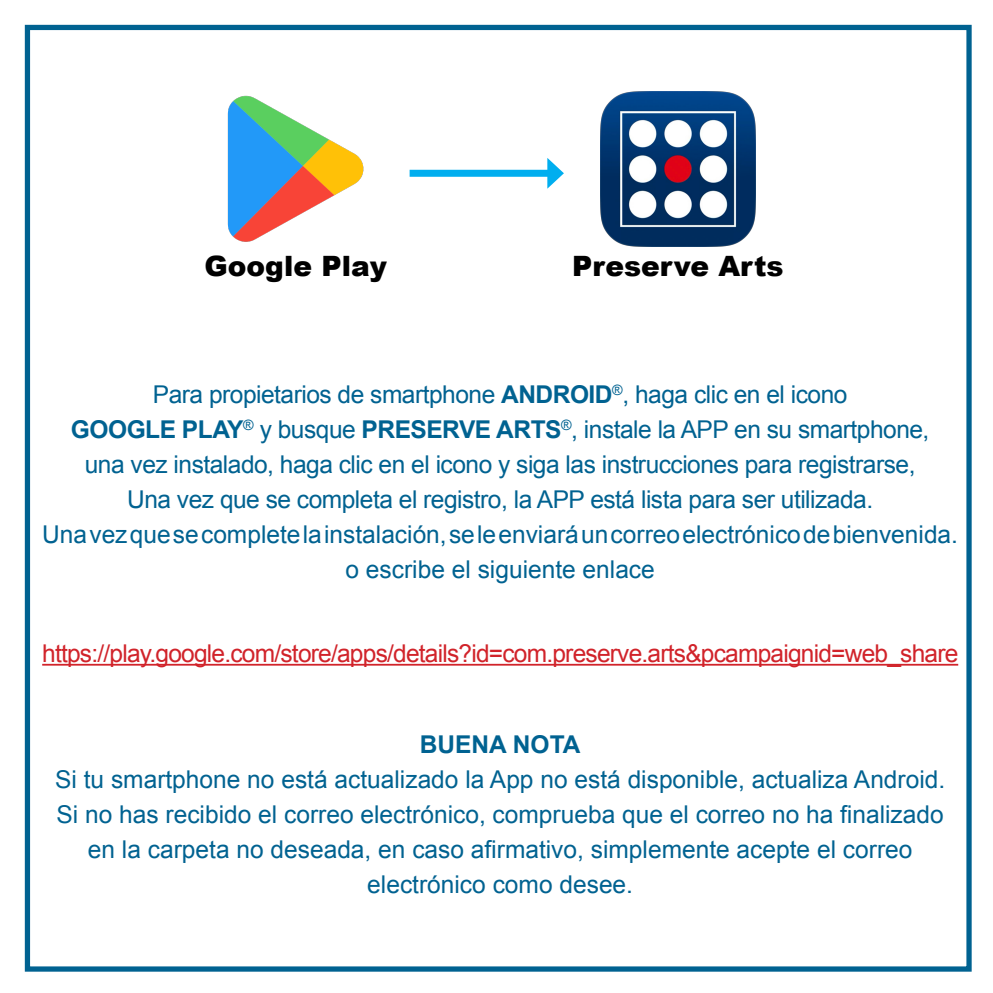
<style>
.page{position:relative;width:993px;height:993px;background:#fff}
.page>*{position:absolute;margin:0;border:0;box-sizing:border-box;transform-origin:0 0}
.t1{font:900 28px "Arial";color:#000}
.t2{font:24.5px/35px "Arial";color:#006291;text-align:center}
.t3{font:24.5px "Arial";letter-spacing:-.02em;color:#006291}
.t4{font:24.5px "Arial";letter-spacing:-.03em;color:#d1232a}
.t5{font:700 24.5px "Arial";color:#006291}
.s1{font-weight:700}
</style>
<div class="page">
<hr style="left:42px;top:663px;width:915px;height:2px;background:#d1232a">
<img style="left:600px;top:92px;width:154px;height:154px">
<img style="left:227px;top:95px;width:137px;height:147px">
<div style="left:409px;top:170px;width:144px;height:7px;background:#00aeef"></div>
<svg style="left:547px;top:158px;width:16px;height:31px"></svg>
<div style="left:25px;top:25px;width:946px;height:946px;border:5px solid #006291"></div>
<p class="t1" style="left:204px;top:246px;width:184px">Google Play</p>
<p class="t1" style="left:572px;top:246px;width:213px">Preserve Arts</p>
<p class="t3" style="left:153px;top:378px;width:695px">Para propietarios de smartphone <span class="s1">ANDROID</span><sup>®</sup>, haga clic en el icono</p>
<p class="t3" style="left:71px;top:413px;width:859px"><span class="s1">GOOGLE PLAY</span><sup>®</sup> y busque <span class="s1">PRESERVE ARTS</span><sup>®</sup>, instale la APP en su smartphone,</p>
<p class="t3" style="left:85px;top:448px;width:831px">una vez instalado, haga clic en el icono y siga las instrucciones para registrarse,</p>
<p class="t3" style="left:127px;top:483px;width:747px">Una vez que se completa el registro, la APP está lista para ser utilizada.</p>
<p class="t2" style="left:42px;top:517px;width:917px">Una vez que se complete la instalación, se le enviará un correo electrónico de bienvenida.</p>
<p class="t2" style="left:345px;top:552px;width:311px">o escribe el siguiente enlace</p>
<p class="t4" style="left:42px;top:637px;width:917px">https://play.google.com/store/apps/details?id=com.preserve.arts&amp;pcampaignid=web_share</p>
<p class="t5" style="left:419px;top:728px;width:162px">BUENA NOTA</p>
<p class="t2" style="left:55px;top:762px;width:891px">Si tu smartphone no está actualizado la App no está disponible, actualiza Android.</p>
<p class="t2" style="left:56px;top:797px;width:888px">Si no has recibido el correo electrónico, comprueba que el correo no ha finalizado</p>
<p class="t2" style="left:88px;top:832px;width:825px">en la carpeta no deseada, en caso afirmativo, simplemente acepte el correo electrónico como desee.</p>
</div>
